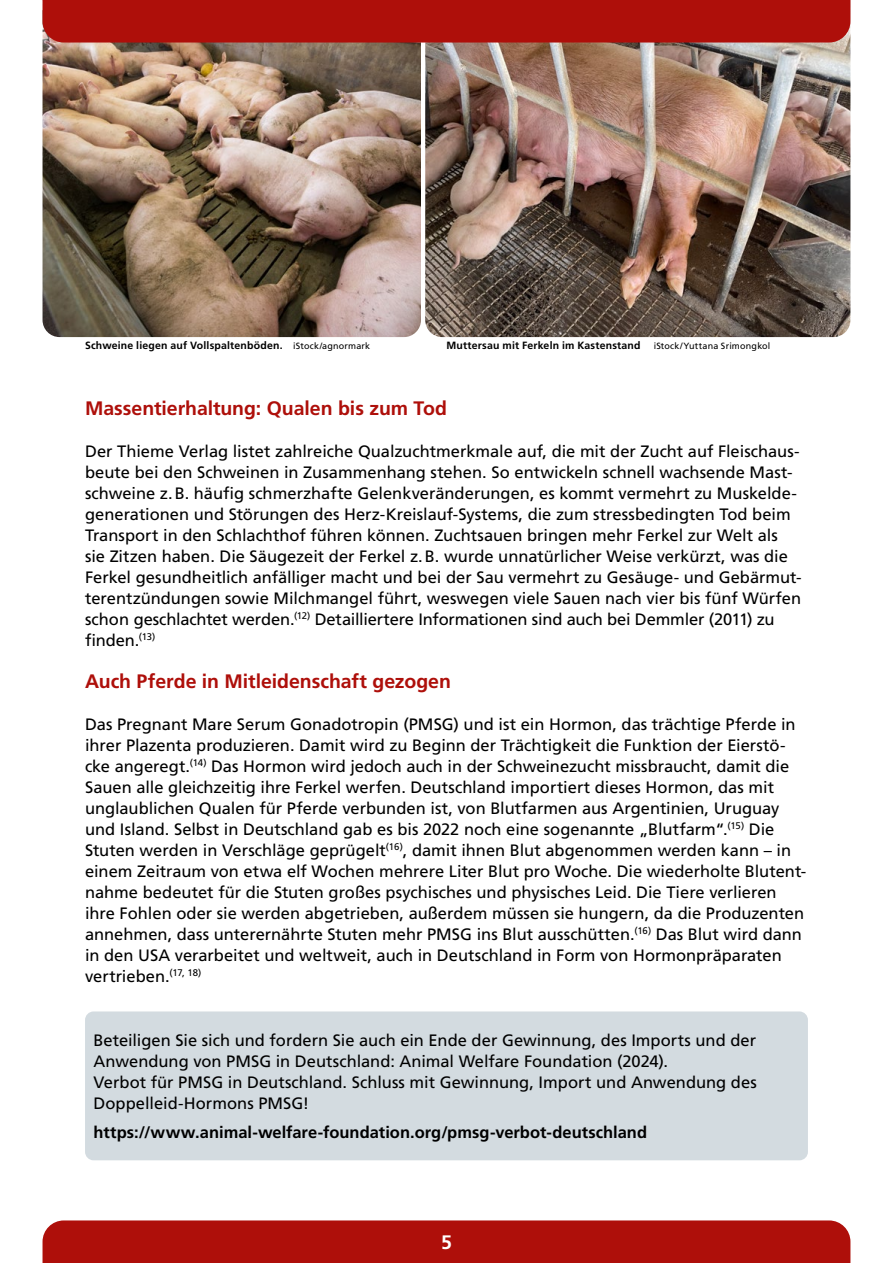
<style>
.page{position:relative;width:893px;height:1263px;background:#fff}
.page>*{position:absolute;margin:0;border:0;box-sizing:border-box;transform-origin:0 0}
.t1{font:700 19.5px "Frutiger LT Std";color:#ae0f0a}
.t2{font:700 19.5px "Frutiger LT Std";color:#fff}
.t3{font:16.5px/21px "Frutiger LT Std";color:#000}
.t4{font:700 16.5px "Frutiger LT Std";color:#000}
.t5{font:700 10.5px "Frutiger LT Std";letter-spacing:.02em;color:#000}
.t6{font:9px "Frutiger LT Std";letter-spacing:.02em;color:#000}
.s1{font-weight:400;font-size:9px}
</style>
<div class="page">
<img style="left:43px;top:43px;width:378px;height:294px">
<img style="left:425px;top:43px;width:425px;height:294px">
<div style="left:85px;top:1011px;width:723px;height:149px;background:#d3dbe0;border-radius:9px"></div>
<div style="left:43px;top:0;width:807px;height:43px;background:#ae0f0a"></div>
<div style="left:43px;top:1220px;width:807px;height:43px;background:#ae0f0a"></div>
<p class="t5" style="left:85px;top:339px;width:287px">Schweine liegen auf Vollspaltenböden. <span class="s1">iStock/agnormark</span></p>
<p class="t5" style="left:446px;top:339px;width:196px">Muttersau mit Ferkeln im Kastenstand</p>
<p class="t6" style="left:654px;top:341px;width:118px">iStock/Yuttana Srimongkol</p>
<p class="t1" style="left:85px;top:396px;width:363px">Massentierhaltung: Qualen bis zum Tod</p>
<p class="t3" style="left:85px;top:441px;width:718px">Der Thieme Verlag listet zahlreiche Qualzuchtmerkmale auf, die mit der Zucht auf Fleischaus&shy;beute bei den Schweinen in Zusammenhang stehen. So entwickeln schnell wachsende Mast&shy;schweine z.B. häufig schmerzhafte Gelenkveränderungen, es kommt vermehrt zu Muskelde&shy;generationen und Störungen des Herz-Kreislauf-Systems, die zum stressbedingten Tod beim Transport in den Schlachthof führen können. Zuchtsauen bringen mehr Ferkel zur Welt als sie Zitzen haben. Die Säugezeit der Ferkel z.B. wurde unnatürlicher Weise verkürzt, was die Ferkel gesundheitlich anfälliger macht und bei der Sau vermehrt zu Gesäuge- und Gebärmut&shy;terentzündungen sowie Milchmangel führt, weswegen viele Sauen nach vier bis fünf Würfen schon geschlachtet werden.<sup>(12)</sup> Detailliertere Informationen sind auch bei Demmler (2011) zu finden.<sup>(13)</sup></p>
<p class="t1" style="left:85px;top:669px;width:367px">Auch Pferde in Mitleidenschaft gezogen</p>
<p class="t3" style="left:85px;top:714px;width:723px">Das Pregnant Mare Serum Gonadotropin (PMSG) und ist ein Hormon, das trächtige Pferde in ihrer Plazenta produzieren. Damit wird zu Beginn der Trächtigkeit die Funktion der Eierstö&shy;cke angeregt.<sup>(14)</sup> Das Hormon wird jedoch auch in der Schweinezucht missbraucht, damit die Sauen alle gleichzeitig ihre Ferkel werfen. Deutschland importiert dieses Hormon, das mit unglaublichen Qualen für Pferde verbunden ist, von Blutfarmen aus Argentinien, Uruguay und Island. Selbst in Deutschland gab es bis 2022 noch eine sogenannte „Blutfarm“.<sup>(15)</sup> Die Stuten werden in Verschläge geprügelt<sup>(16)</sup>, damit ihnen Blut abgenommen werden kann – in einem Zeitraum von etwa elf Wochen mehrere Liter Blut pro Woche. Die wiederholte Blutent&shy;nahme bedeutet für die Stuten großes psychisches und physisches Leid. Die Tiere verlieren ihre Fohlen oder sie werden abgetrieben, außerdem müssen sie hungern, da die Produzenten annehmen, dass unterernährte Stuten mehr PMSG ins Blut ausschütten.<sup>(16)</sup> Das Blut wird dann in den USA verarbeitet und weltweit, auch in Deutschland in Form von Hormonpräparaten vertrieben.<sup>(17,</sup> <sup>18)</sup></p>
<p class="t3" style="left:94px;top:1030px;width:665px">Beteiligen Sie sich und fordern Sie auch ein Ende der Gewinnung, des Imports und der Anwendung von PMSG in Deutschland: Animal Welfare Foundation (2024).<br>Verbot für PMSG in Deutschland. Schluss mit Gewinnung, Import und Anwendung des Doppelleid-Hormons PMSG!</p>
<p class="t4" style="left:94px;top:1123px;width:555px">https://www.animal-welfare-foundation.org/pmsg-verbot-deutschland</p>
<p class="t2" style="left:441px;top:1231px;width:12px">5</p>
</div>
